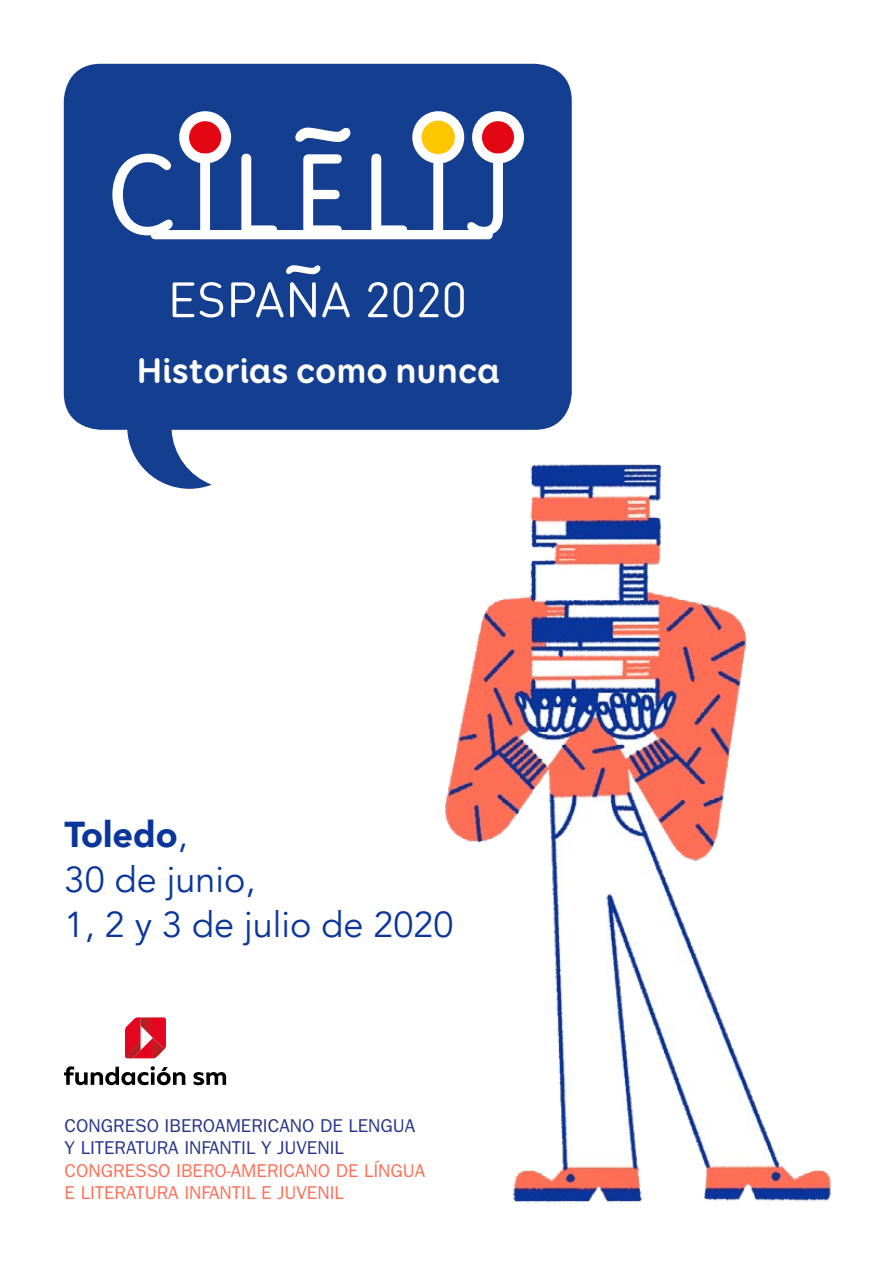
<style>
.page{position:relative;width:893px;height:1263px;background:#fff}
.page>*{position:absolute;margin:0;border:0;box-sizing:border-box;transform-origin:0 0}
.t1{font:36px/45px "Avenir";color:#0a369c}
.t2{font:700 36px "Booster Next FY";color:#fff}
.t3{font:18.6px/22.4px "ITC Franklin Gothic Std";color:#ff6f56}
.t4{font:18.6px/22.4px "ITC Franklin Gothic Std";color:#28348b}
.s1{font-weight:900}
</style>
<div class="page">
<svg style="left:64px;top:64px;width:508px;height:425px;background:#30559d"></svg>
<img style="left:419px;top:427px;width:412px;height:776px">
<svg style="left:125px;top:1017px;width:41px;height:41px;background:#df3647"></svg>
<svg style="left:64px;top:1066px;width:162px;height:19px"></svg>
<svg style="left:295px;top:128px;width:55px;height:14px"></svg>
<svg style="left:112px;top:154px;width:61px;height:81px"></svg>
<div style="left:200px;top:154px;width:10px;height:81px;background:#fff;border-radius:5px"></div>
<svg style="left:241px;top:154px;width:36px;height:76px"></svg>
<svg style="left:303px;top:154px;width:39px;height:76px"></svg>
<div style="left:151px;top:230px;width:342px;height:9px;background:#fff;border-radius:4px"></div>
<svg style="left:179px;top:111px;width:52px;height:52px"></svg>
<svg style="left:371px;top:111px;width:153px;height:124px"></svg>
<svg style="left:173px;top:282px;width:177px;height:35px"></svg>
<svg style="left:368px;top:282px;width:96px;height:35px"></svg>
<svg style="left:286px;top:265px;width:34px;height:9px"></svg>
<h1 class="t2" style="left:137px;top:348px;width:365px">Historias como nunca</h1>
<h1 class="t1" style="left:65px;top:812px;width:390px"><span class="s1">Toledo</span>,<br>30 de junio,<br>1, 2 y 3 de julio de 2020</h1>
<p class="t4" style="left:65px;top:1115px;width:352px">CONGRESO IBEROAMERICANO DE LENGUA<br>Y LITERATURA INFANTIL Y JUVENIL</p>
<p class="t3" style="left:65px;top:1159px;width:362px">CONGRESSO IBERO-AMERICANO DE LÍNGUA<br>E LITERATURA INFANTIL E JUVENIL</p>
</div>
